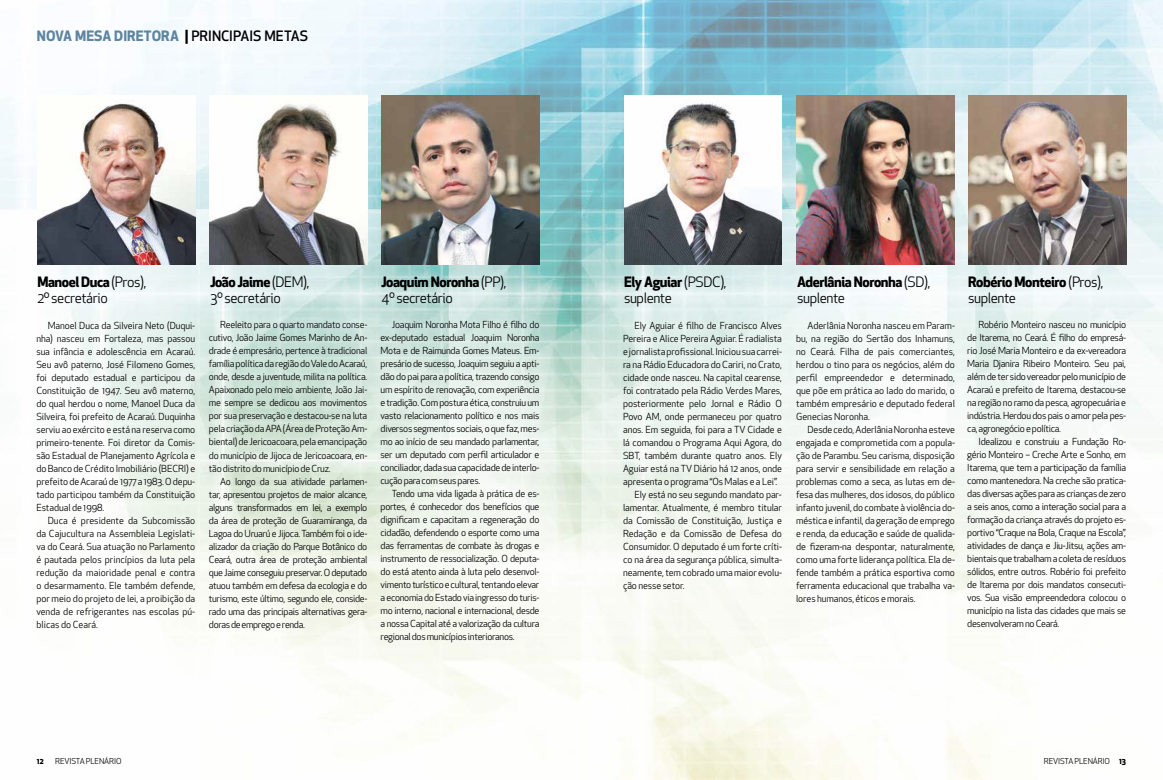
<style>
.page{position:relative;width:1163px;height:780px;background:#fff}
.page>*{position:absolute;margin:0;border:0;box-sizing:border-box;transform-origin:0 0}
.t1{font:14px/16px "Apex New";letter-spacing:-.03em;color:#000}
.t2{font:700 14px/16px "Apex New";letter-spacing:-.03em;color:#000}
.t3{font:700 14px "Apex New";letter-spacing:.005em;color:#5d85a0}
.t4{font:9.5px/13px "Apex New";letter-spacing:-.01em;color:#000;text-align:justify}
.t5{font:8px "Apex New";letter-spacing:-.015em;color:#000}
.t6{font:700 8px "Apex New";color:#000}
.s1{color:#000}
.s2{font-weight:500;color:#000}
.s3{font-weight:700}
.s4{font-weight:400}
</style>
<div class="page">
<img style="left:0;top:0;width:1162px;height:780px">
<img style="left:624px;top:96px;width:157px;height:169px">
<img style="left:37px;top:96px;width:158px;height:169px">
<img style="left:796px;top:96px;width:157px;height:169px">
<img style="left:209px;top:96px;width:158px;height:169px">
<img style="left:968px;top:96px;width:157px;height:169px">
<img style="left:381px;top:96px;width:158px;height:169px">
<h1 class="t3" style="left:37px;top:26px;width:273px">NOVA MESA DIRETORA <span class="s1">|</span> <span class="s2">PRINCIPAIS METAS</span></h1>
<h1 class="t1" style="left:37px;top:274px;width:110px"><span class="s3">Manoel Duca</span> (Pros),<br>2º secretário</h1>
<h1 class="t2" style="left:797px;top:273px;width:135px">Aderlânia Noronha <span class="s4">(SD), suplente</span></h1>
<h1 class="t1" style="left:210px;top:274px;width:100px"><span class="s3">João Jaime</span> (DEM),<br>3º secretário</h1>
<h1 class="t2" style="left:968px;top:273px;width:137px">Robério Monteiro <span class="s4">(Pros), suplente</span></h1>
<h1 class="t1" style="left:381px;top:274px;width:126px"><span class="s3">Joaquim Noronha</span> (PP),<br>4º secretário</h1>
<h1 class="t1" style="left:624px;top:274px;width:104px"><span class="s3">Ely Aguiar</span> (PSDC), suplente</h1>
<p class="t4" style="left:36px;top:319px;width:160px;text-indent:11px">Manoel Duca da Silveira Neto (Duqui&shy;nha) nasceu em Fortaleza, mas passou sua infância e adolescência em Acaraú.<br>Seu avô paterno, José Filomeno Gomes, foi deputado estadual e participou da Constituição de 1947. Seu avô materno, do qual herdou o nome, Manoel Duca da Silveira, foi prefeito de Acaraú. Duquinha serviu ao exército e está na reserva como primeiro-tenente. Foi diretor da Comis&shy;são Estadual de Planejamento Agrícola e do Banco de Crédito Imobiliário (BECRI) e prefeito de Acaraú de 1977 a 1983. O depu&shy;tado participou também da Constituição Estadual de 1998.</p>
<p class="t4" style="left:36px;top:513px;width:160px;text-indent:11px">Duca é presidente da Subcomissão da Cajucultura na Assembleia Legislati&shy;va do Ceará. Sua atuação no Parlamento é pautada pelos princípios da luta pela redução da maioridade penal e contra o desarmamento. Ele também defende, por meio do projeto de lei, a proibição da venda de refrigerantes nas escolas pú&shy;blicas do Ceará.</p>
<p class="t4" style="left:209px;top:318px;width:160px;text-indent:11px">Reeleito para o quarto mandato conse&shy;cutivo, João Jaime Gomes Marinho de An&shy;drade é empresário, pertence à tradicional família política da região do Vale do Acaraú, onde, desde a juventude, milita na política.<br>Apaixonado pelo meio ambiente, João Jai&shy;me sempre se dedicou aos movimentos por sua preservação e destacou-se na luta pela criação da APA (Área de Proteção Am&shy;biental) de Jericoacoara, pela emancipação do município de Jijoca de Jericoacoara, en&shy;tão distrito do município de Cruz.</p>
<p class="t4" style="left:209px;top:474px;width:160px;text-indent:11px">Ao longo da sua atividade parlamen&shy;tar, apresentou projetos de maior alcance, alguns transformados em lei, a exemplo da área de proteção de Guaramiranga, da Lagoa do Uruarú e Jijoca. Também foi o ide&shy;alizador da criação do Parque Botânico do Ceará, outra área de proteção ambiental que Jaime conseguiu preservar. O deputado atuou também em defesa da ecologia e do turismo, este último, segundo ele, conside&shy;rado uma das principais alternativas gera&shy;doras de emprego e renda.</p>
<p class="t4" style="left:380px;top:318px;width:160px;text-indent:11px">Joaquim Noronha Mota Filho é filho do ex-deputado estadual Joaquim Noronha Mota e de Raimunda Gomes Mateus. Em&shy;presário de sucesso, Joaquim seguiu a apti&shy;dão do pai para a política, trazendo consigo um espírito de renovação, com experiência e tradição. Com postura ética, construiu um vasto relacionamento político e nos mais diversos segmentos sociais, o que faz, mes&shy;mo ao início de seu mandado parlamentar, ser um deputado com perfil articulador e conciliador, dada sua capacidade de interlo&shy;cução para com seus pares.</p>
<p class="t4" style="left:380px;top:487px;width:160px;text-indent:11px">Tendo uma vida ligada à prática de es&shy;portes, é conhecedor dos benefícios que dignificam e capacitam a regeneração do cidadão, defendendo o esporte como uma das ferramentas de combate às drogas e instrumento de ressocialização. O deputa&shy;do está atento ainda à luta pelo desenvol&shy;vimento turístico e cultural, tentando elevar a economia do Estado via ingresso do turis&shy;mo interno, nacional e internacional, desde a nossa Capital até a valorização da cultura regional dos municípios interioranos.</p>
<p class="t4" style="left:634px;top:319px;width:149px">Ely Aguiar é filho de Francisco Alves</p>
<p class="t4" style="left:623px;top:332px;width:160px">Pereira e Alice Pereira Aguiar. É radialista</p>
<p class="t4" style="left:623px;top:345px;width:160px">e jornalista profissional. Iniciou sua carrei-</p>
<p class="t4" style="left:623px;top:358px;width:160px">ra na Rádio Educadora do Cariri, no Crato,</p>
<p class="t4" style="left:623px;top:371px;width:160px">cidade onde nasceu. Na capital cearense,</p>
<p class="t4" style="left:623px;top:384px;width:160px">foi contratado pela Rádio Verdes Mares,</p>
<p class="t4" style="left:623px;top:397px;width:160px">posteriormente pelo Jornal e Rádio O</p>
<p class="t4" style="left:623px;top:410px;width:160px">Povo AM, onde permaneceu por quatro</p>
<p class="t4" style="left:623px;top:423px;width:160px">anos. Em seguida, foi para a TV Cidade e</p>
<p class="t4" style="left:623px;top:436px;width:160px">lá comandou o Programa Aqui Agora, do</p>
<p class="t4" style="left:623px;top:449px;width:160px">SBT, também durante quatro anos. Ely</p>
<p class="t4" style="left:623px;top:462px;width:160px">Aguiar está na TV Diário há 12 anos, onde</p>
<p class="t4" style="left:623px;top:475px;width:156px">apresenta o programa “Os Malas e a Lei”.</p>
<p class="t4" style="left:634px;top:488px;width:149px">Ely está no seu segundo mandato par-</p>
<p class="t4" style="left:623px;top:501px;width:160px">lamentar. Atualmente, é membro titular</p>
<p class="t4" style="left:623px;top:514px;width:160px">da Comissão de Constituição, Justiça e</p>
<p class="t4" style="left:623px;top:527px;width:160px">Redação e da Comissão de Defesa do</p>
<p class="t4" style="left:623px;top:540px;width:160px">Consumidor. O deputado é um forte críti-</p>
<p class="t4" style="left:623px;top:553px;width:160px">co na área da segurança pública, simulta-</p>
<p class="t4" style="left:623px;top:566px;width:160px">neamente, tem cobrado uma maior evolu-</p>
<p class="t4" style="left:623px;top:578px;width:63px">ção nesse setor.</p>
<p class="t4" style="left:796px;top:318px;width:160px;text-indent:11px">Aderlânia Noronha nasceu em Param&shy;bu, na região do Sertão dos Inhamuns, no Ceará. Filha de pais comerciantes, herdou o tino para os negócios, além do perfil empreendedor e determinado, que põe em prática ao lado do marido, o também empresário e deputado federal Genecias Noronha.</p>
<p class="t4" style="left:796px;top:422px;width:160px;text-indent:11px">Desde cedo, Aderlânia Noronha esteve engajada e comprometida com a popula&shy;ção de Parambu. Seu carisma, disposição para servir e sensibilidade em relação a problemas como a seca, as lutas em de&shy;fesa das mulheres, dos idosos, do público infanto juvenil, do combate à violência do&shy;méstica e infantil, da geração de emprego e renda, da educação e saúde de qualida&shy;de fizeram-na despontar, naturalmente, como uma forte liderança política. Ela de&shy;fende também a prática esportiva como ferramenta educacional que trabalha va&shy;lores humanos, éticos e morais.</p>
<p class="t4" style="left:967px;top:318px;width:160px;text-indent:11px">Robério Monteiro nasceu no município de Itarema, no Ceará. É filho do empresá&shy;rio José Maria Monteiro e da ex-vereadora Maria Djanira Ribeiro Monteiro. Seu pai, além de ter sido vereador pelo município de Acaraú e prefeito de Itarema, destacou-se na região no ramo da pesca, agropecuária e indústria. Herdou dos pais o amor pela pes&shy;ca, agronegócio e política.</p>
<p class="t4" style="left:967px;top:435px;width:160px;text-indent:11px">Idealizou e construiu a Fundação Ro&shy;gério Monteiro – Creche Arte e Sonho, em Itarema, que tem a participação da família como mantenedora. Na creche são pratica&shy;das diversas ações para as crianças de zero a seis anos, como a interação social para a formação da criança através do projeto es&shy;portivo “Craque na Bola, Craque na Escola”, atividades de dança e Jiu-Jitsu, ações am&shy;bientais que trabalham a coleta de resíduos sólidos, entre outros. Robério foi prefeito de Itarema por dois mandatos consecuti&shy;vos. Sua visão empreendedora colocou o município na lista das cidades que mais se desenvolveram no Ceará.</p>
<p class="t6" style="left:37px;top:755px;width:9px">12</p>
<p class="t5" style="left:55px;top:755px;width:68px">REVISTA PLENÁRIO</p>
<p class="t5" style="left:1043px;top:755px;width:84px">REVISTAPLENÁRIO <span class="s3">13</span></p>
</div>
